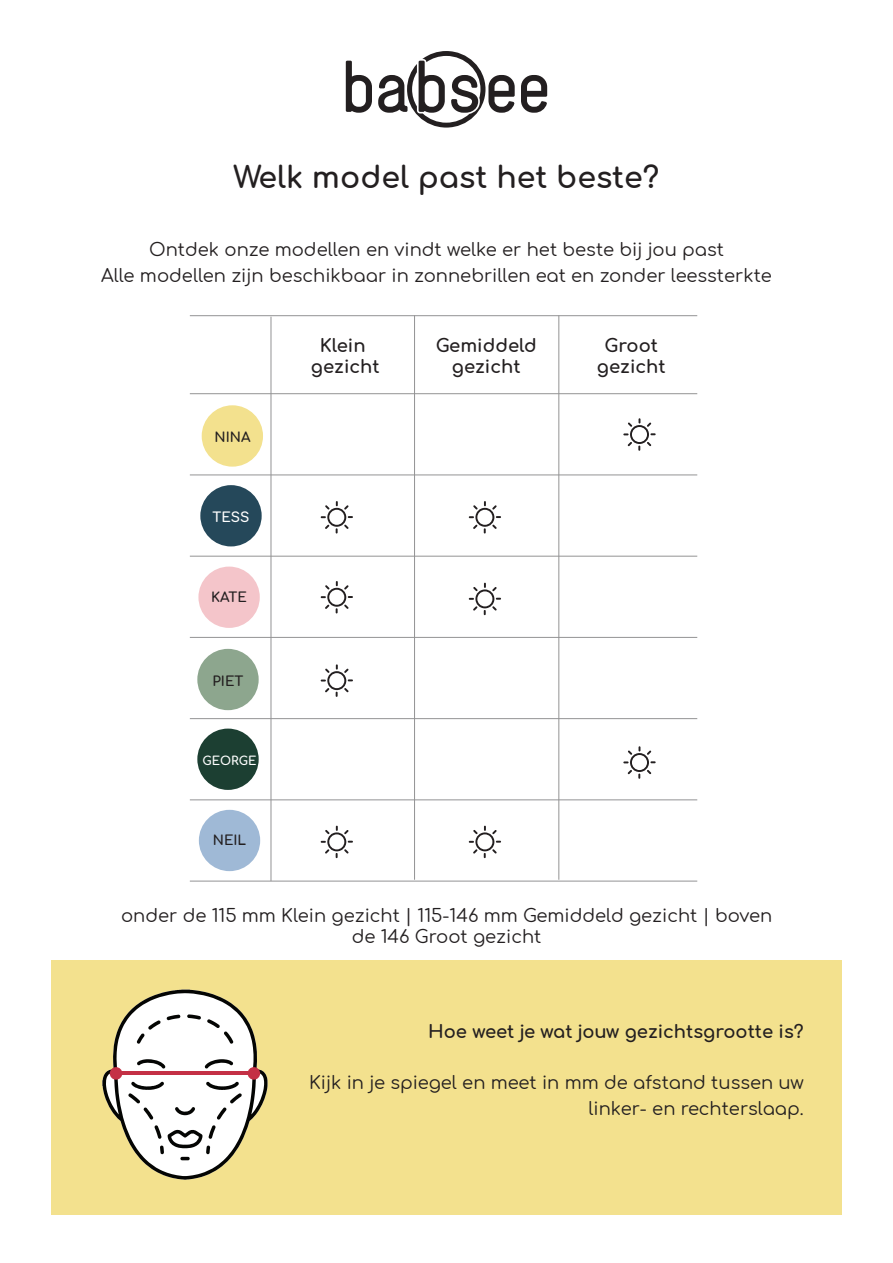
<style>
.page{position:relative;width:893px;height:1263px;background:#fff}
.page>*{position:absolute;margin:0;border:0;box-sizing:border-box;transform-origin:0 0}
.t1{font:700 30px "Comfortaa";color:#231f20}
.t2{font:18px/25.5px "Comfortaa";color:#231f20;text-align:right}
.t3{font:700 18px/21.6px "Comfortaa";color:#231f20;text-align:center}
.t4{font:700 13.5px "Comfortaa";color:#231f20}
.t5{font:700 13.5px "Comfortaa";color:#fff}
.t6{font:700 12px "Comfortaa";color:#fff}
</style>
<div class="page">
<div style="left:51px;top:960px;width:791px;height:254px;background:#f3e18e"></div>
<svg style="left:346px;top:61px;width:26px;height:52px"></svg>
<svg style="left:378px;top:51px;width:137px;height:77px"></svg>
<svg style="left:521px;top:75px;width:26px;height:38px"></svg>
<svg style="left:102px;top:989px;width:166px;height:191px"></svg>
<div style="left:248px;top:1067px;width:12px;height:13px;background:#c43045;border-radius:50%"></div>
<div style="left:110px;top:1067px;width:12px;height:13px;background:#c43045;border-radius:50%"></div>
<hr style="left:120px;top:1072px;width:130px;height:3px;background:#c43045">
<div style="left:202px;top:405px;width:61px;height:62px;background:#f3e18e;border-radius:50%"></div>
<div style="left:197px;top:728px;width:62px;height:62px;background:#1c3f32;border-radius:50%"></div>
<div style="left:198px;top:567px;width:62px;height:61px;background:#f4c5ca;border-radius:50%"></div>
<div style="left:200px;top:485px;width:62px;height:61px;background:#25485a;border-radius:50%"></div>
<div style="left:197px;top:649px;width:62px;height:61px;background:#8da68e;border-radius:50%"></div>
<div style="left:199px;top:810px;width:61px;height:61px;background:#9fb9d6;border-radius:50%"></div>
<hr style="left:190px;top:393px;width:507px;height:1px;background:#939394">
<hr style="left:190px;top:475px;width:507px;height:1px;background:#939394">
<hr style="left:190px;top:556px;width:507px;height:1px;background:#939394">
<hr style="left:190px;top:637px;width:507px;height:1px;background:#939394">
<hr style="left:190px;top:718px;width:507px;height:1px;background:#939394">
<hr style="left:190px;top:799px;width:507px;height:1px;background:#939394">
<hr style="left:190px;top:881px;width:507px;height:1px;background:#939394">
<hr style="left:414px;top:315px;width:1px;height:565px;background:#939394">
<hr style="left:558px;top:315px;width:1px;height:565px;background:#939394">
<hr style="left:271px;top:317px;width:1px;height:564px;background:#939394">
<hr style="left:190px;top:315px;width:507px;height:1px;background:#939394">
<svg style="left:623px;top:418px;width:33px;height:33px"></svg>
<svg style="left:469px;top:501px;width:32px;height:32px"></svg>
<svg style="left:469px;top:583px;width:32px;height:32px"></svg>
<svg style="left:321px;top:664px;width:32px;height:33px"></svg>
<svg style="left:623px;top:746px;width:33px;height:33px"></svg>
<svg style="left:321px;top:826px;width:32px;height:32px"></svg>
<svg style="left:469px;top:826px;width:32px;height:32px"></svg>
<svg style="left:321px;top:501px;width:32px;height:32px"></svg>
<svg style="left:321px;top:581px;width:32px;height:32px"></svg>
<p class="t1" style="left:234px;top:150px;width:427px">Welk model past het beste?</p>
<p class="t2" style="left:149px;top:235px;width:576px">Ontdek onze modellen en vindt welke er het beste bij jou past</p>
<p class="t2" style="left:101px;top:260px;width:672px">Alle modellen zijn beschikbaar in zonnebrillen eat en zonder leessterkte</p>
<p class="t4" style="left:215px;top:425px;width:38px">NINA</p>
<p class="t5" style="left:213px;top:505px;width:38px">TESS</p>
<p class="t4" style="left:211px;top:584px;width:37px">KATE</p>
<p class="t4" style="left:213px;top:668px;width:32px">PIET</p>
<p class="t6" style="left:202px;top:750px;width:56px">GEORGE</p>
<p class="t4" style="left:213px;top:828px;width:35px">NEIL</p>
<p class="t3" style="left:320px;top:332px;width:47px">Klein</p>
<p class="t3" style="left:311px;top:353px;width:70px">gezicht</p>
<p class="t3" style="left:436px;top:332px;width:102px">Gemiddeld gezicht</p>
<p class="t3" style="left:605px;top:332px;width:55px">Groot</p>
<p class="t3" style="left:597px;top:353px;width:70px">gezicht</p>
<p class="t2" style="left:121px;top:902px;width:653px;line-height:21.6px;text-align:center">onder de 115 mm Klein gezicht | 115-146 mm Gemiddeld gezicht | boven de 146 Groot gezicht</p>
<p class="t3" style="left:428px;top:1018px;width:377px">Hoe weet je wat jouw gezichtsgrootte is?</p>
<p class="t2" style="left:309px;top:1067px;width:496px">Kijk in je spiegel en meet in mm de afstand tussen uw linker- en rechterslaap.</p>
</div>
